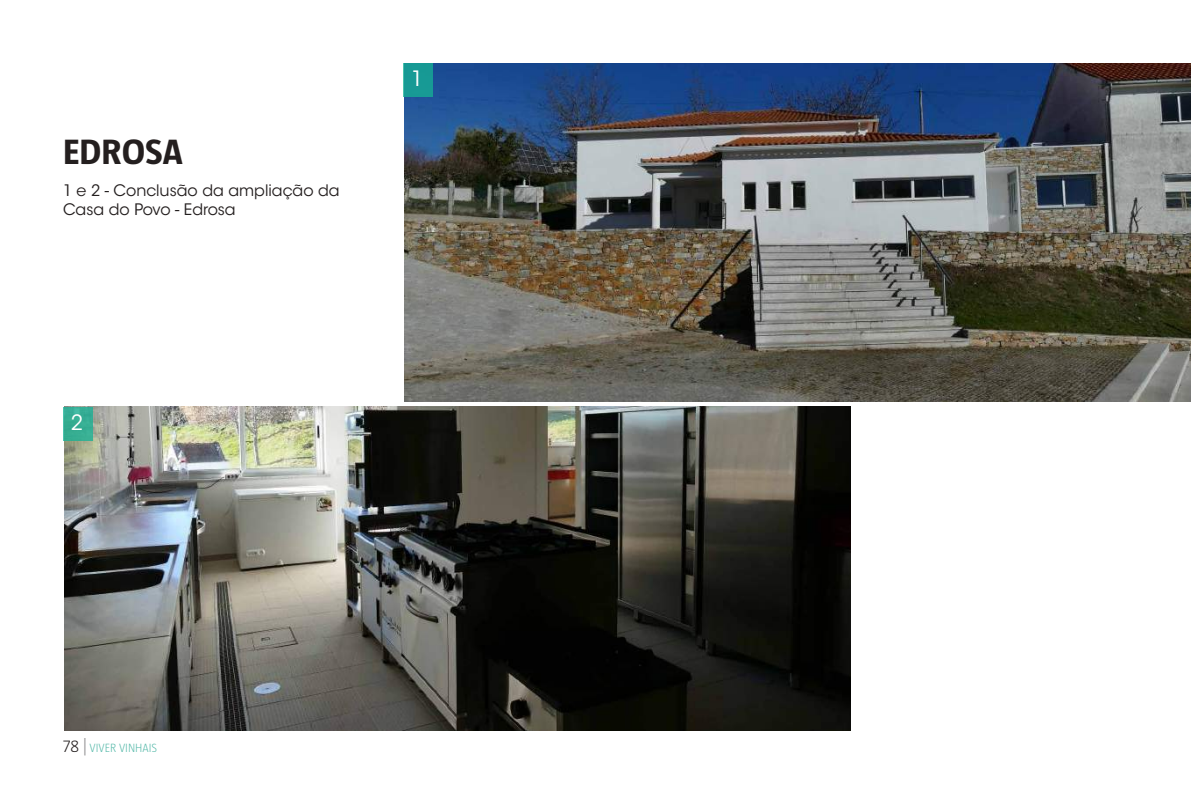
<style>
.page{position:relative;width:1191px;height:794px;background:#fff}
.page>*{position:absolute;margin:0;border:0;box-sizing:border-box;transform-origin:0 0}
.t1{font:700 36.05px "Taz";color:#241f1f;scale:1.04 1}
.t2{font:21px "ITC Avant Garde Std";color:#fff}
.t3{font:15.75px/18.9px "ITC Avant Garde Std";color:#241f1f}
.t4{font:300 12.25px "Taz";color:#58baaa}
.s1{font-size:17.5px;color:#241f1f}
.s2{font-size:17.5px;color:#767577}
</style>
<div class="page">
<img style="left:405px;top:63px;width:786px;height:339px">
<div style="left:403px;top:63px;width:30px;height:34px;background:#179a95"></div>
<img style="left:65px;top:407px;width:785px;height:324px">
<div style="left:63px;top:407px;width:30px;height:34px;background:#36ad93"></div>
<h1 class="t1" style="left:63px;top:131px;width:117px">EDROSA</h1>
<p class="t3" style="left:63px;top:181px;width:278px">1 e 2 - Conclusão da ampliação da<br>Casa do Povo - Edrosa</p>
<h2 class="t2" style="left:411px;top:66px;width:14px">1</h2>
<h2 class="t2" style="left:71px;top:410px;width:14px">2</h2>
<p class="t4" style="left:63px;top:742px;width:96px"><span class="s1">78</span> <span class="s2">|</span> VIVER VINHAIS</p>
</div>
